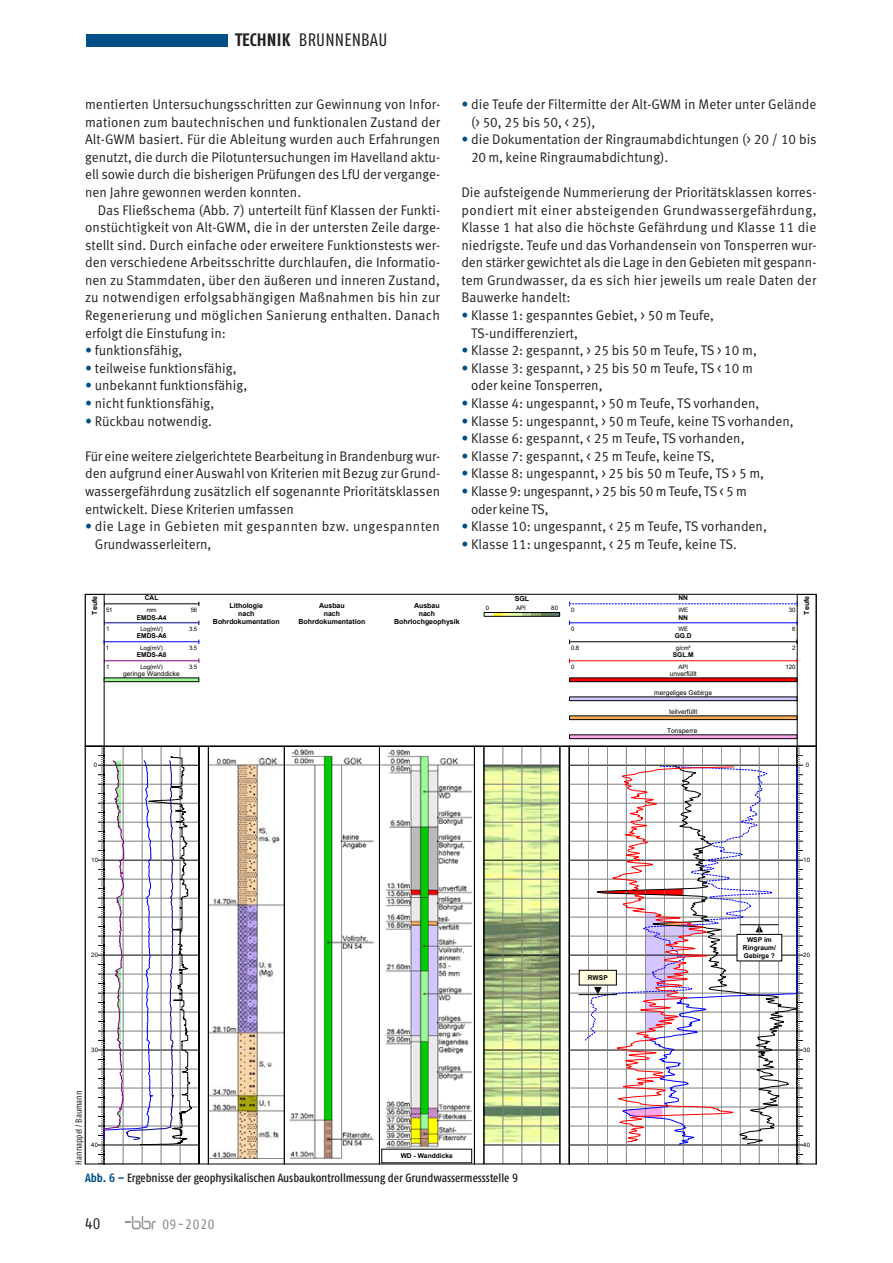
<style>
.page{position:relative;width:893px;height:1263px;background:#fff}
.page>*{position:absolute;margin:0;border:0;box-sizing:border-box;transform-origin:0 0}
.t1{font:condensed 18px "Fago OT";letter-spacing:.01em;color:#231f20}
.t2{font:condensed 15.3px "Fago OT";color:#231f20}
.t3{font:13.95px/17.5px "Meta OT Norm";color:#231f20;scale:.96 1}
.t4{font:13.95px/17.5px "Meta OT Norm";letter-spacing:.02em;color:#231f20;scale:.96 1}
.t5{font:13.95px/17.5px "Meta OT Norm";letter-spacing:-.02em;color:#231f20;scale:.96 1}
.t6{font:condensed 13.5px "Fago OT";letter-spacing:.05em;color:#808285}
.t7{font:500 condensed 12px "Fago OT";letter-spacing:-.005em;color:#231f20}
.t8{font:condensed 9px "Fago OT";color:#231f20}
.t9{font:700 7.05px/7.9px "Arial";color:#000;text-align:center}
.t10{font:700 6.6px/7.6px "Arial";color:#000;text-align:center}
.t11{font:6.6px "Arial";color:#000}
.t12{font:6.15px "Arial";letter-spacing:-.015em;color:#000}
.s1{font-weight:700}
.s2{color:#004f87}
.s3{font-weight:700;color:#004f87}
</style>
<div class="page">
<div style="left:86px;top:34px;width:141px;height:12px;background:#004f87"></div>
<svg style="left:125px;top:1216px;width:31px;height:13px"></svg>
<hr style="left:816px;top:594px;width:1px;height:152px;background:#000">
<hr style="left:816px;top:746px;width:1px;height:418px;background:#000">
<svg style="left:85px;top:594px;width:731px;height:570px"></svg>
<hr style="left:85px;top:746px;width:731px;height:1px;background:#000">
<hr style="left:85px;top:1164px;width:731px;height:1px;background:#000">
<p class="t1" style="left:235px;top:29px;width:154px"><span class="s1">TECHNIK</span> BRUNNENBAU</p>
<p class="t3" style="left:85px;top:96px;width:372px;text-align:justify">mentierten Untersuchungsschritten zur Gewinnung von Infor&shy;mationen zum bautechnischen und funktionalen Zustand der Alt-GWM basiert. Für die Ableitung wurden auch Erfahrungen genutzt, die durch die Pilotuntersuchungen im Havelland aktu&shy;ell sowie durch die bisherigen Prüfungen des LfU der vergange&shy;nen Jahre gewonnen werden konnten.</p>
<p class="t3" style="left:85px;top:201px;width:371px;text-align:justify;text-indent:13px">Das Fließschema (Abb. 7) unterteilt fünf Klassen der Funkti&shy;onstüchtigkeit von Alt-GWM, die in der untersten Zeile darge&shy;stellt sind. Durch einfache oder erweitere Funktionstests wer&shy;den verschiedene Arbeitsschritte durchlaufen, die Informatio&shy;nen zu Stammdaten, über den äußeren und inneren Zustand, zu notwendigen erfolgsabhängigen Maßnahmen bis hin zur Regenerierung und möglichen Sanierung enthalten. Danach erfolgt die Einstufung in:</p>
<p class="t3" style="left:85px;top:342px;width:103px"><span class="s2">•</span> funktionsfähig,</p>
<p class="t3" style="left:85px;top:360px;width:159px"><span class="s2">•</span> teilweise funktionsfähig,</p>
<p class="t3" style="left:85px;top:377px;width:171px"><span class="s2">•</span> unbekannt funktionsfähig,</p>
<p class="t3" style="left:85px;top:395px;width:136px"><span class="s2">•</span> nicht funktionsfähig,</p>
<p class="t3" style="left:85px;top:412px;width:134px"><span class="s2">•</span> Rückbau notwendig.</p>
<p class="t3" style="left:85px;top:447px;width:371px;text-align:justify">Für eine weitere zielgerichtete Bearbeitung in Brandenburg wur&shy;den aufgrund einer Auswahl von Kriterien mit Bezug zur Grund&shy;wassergefährdung zusätzlich elf sogenannte Prioritätsklassen entwickelt. Diese Kriterien umfassen</p>
<p class="t4" style="left:95px;top:518px;width:361px;text-indent:-10px"><span class="s2">•</span> die Lage in Gebieten mit gespannten bzw. ungespannten<br>Grundwasserleitern,</p>
<p class="t3" style="left:471px;top:96px;width:361px;text-indent:-10px"><span class="s2">•</span> die Teufe der Filtermitte der Alt-GWM in Meter unter Gelände (&gt; 50, 25 bis 50, &lt; 25),</p>
<p class="t3" style="left:471px;top:131px;width:361px;text-indent:-10px"><span class="s2">•</span> die Dokumentation der Ringraumabdichtungen (&gt; 20 / 10 bis<br>20 m, keine Ringraumabdichtung).</p>
<p class="t3" style="left:461px;top:184px;width:372px;text-align:justify">Die aufsteigende Nummerierung der Prioritätsklassen korres&shy;pondiert mit einer absteigenden Grundwassergefährdung, Klasse 1 hat also die höchste Gefährdung und Klasse 11 die niedrigste. Teufe und das Vorhandensein von Tonsperren wur&shy;den stärker gewichtet als die Lage in den Gebieten mit gespann&shy;tem Grundwasser, da es sich hier jeweils um reale Daten der Bauwerke handelt:</p>
<p class="t3" style="left:471px;top:307px;width:254px;text-indent:-10px"><span class="s2">•</span> Klasse 1: gespanntes Gebiet, &gt; 50 m Teufe,<br>TS-undifferenziert,</p>
<p class="t3" style="left:461px;top:342px;width:309px"><span class="s2">•</span> Klasse 2: gespannt, &gt; 25 bis 50 m Teufe, TS &gt; 10 m,</p>
<p class="t3" style="left:471px;top:360px;width:295px;text-indent:-10px"><span class="s2">•</span> Klasse 3: gespannt, &gt; 25 bis 50 m Teufe, TS &lt; 10 m oder keine Tonsperren,</p>
<p class="t3" style="left:461px;top:395px;width:312px"><span class="s2">•</span> Klasse 4: ungespannt, &gt; 50 m Teufe, TS vorhanden,</p>
<p class="t3" style="left:461px;top:412px;width:348px"><span class="s2">•</span> Klasse 5: ungespannt, &gt; 50 m Teufe, keine TS vorhanden,</p>
<p class="t3" style="left:461px;top:430px;width:296px"><span class="s2">•</span> Klasse 6: gespannt, &lt; 25 m Teufe, TS vorhanden,</p>
<p class="t3" style="left:461px;top:447px;width:265px"><span class="s2">•</span> Klasse 7: gespannt, &lt; 25 m Teufe, keine TS,</p>
<p class="t3" style="left:461px;top:465px;width:317px"><span class="s2">•</span> Klasse 8: ungespannt, &gt; 25 bis 50 m Teufe, TS &gt; 5 m,</p>
<p class="t5" style="left:471px;top:483px;width:289px;text-indent:-10px"><span class="s2">•</span> Klasse 9: ungespannt, &gt; 25 bis 50 m Teufe, TS &lt; 5 m oder keine TS,</p>
<p class="t3" style="left:461px;top:518px;width:320px"><span class="s2">•</span> Klasse 10: ungespannt, &lt; 25 m Teufe, TS vorhanden,</p>
<p class="t3" style="left:461px;top:535px;width:289px"><span class="s2">•</span> Klasse 11: ungespannt, &lt; 25 m Teufe, keine TS.</p>
<p class="t10" style="left:145px;top:594px;width:15px">CAL</p>
<p class="t10" style="left:678px;top:594px;width:11px">NN</p>
<p class="t9" style="left:515px;top:595px;width:16px">SGL</p>
<p class="t9" style="left:91px;top:615px;width:20px;rotate:-90deg">Teufe</p>
<p class="t9" style="left:213px;top:601px;width:68px">Lithologie<br>nach<br>Bohrdokumentation</p>
<p class="t9" style="left:299px;top:601px;width:68px">Ausbau<br>nach<br>Bohrdokumentation</p>
<p class="t9" style="left:394px;top:601px;width:67px">Ausbau<br>nach<br>Bohrlochgeophysik</p>
<p class="t9" style="left:803px;top:615px;width:20px;rotate:-90deg">Teufe</p>
<p class="t12" style="left:486px;top:604px;width:5px">0</p>
<p class="t12" style="left:516px;top:604px;width:11px">API</p>
<p class="t12" style="left:551px;top:604px;width:8px">80</p>
<p class="t12" style="left:106px;top:605px;width:8px">51</p>
<p class="t12" style="left:147px;top:605px;width:12px">mm</p>
<p class="t12" style="left:191px;top:605px;width:8px">56</p>
<p class="t12" style="left:571px;top:605px;width:5px">0</p>
<p class="t12" style="left:678px;top:605px;width:11px">WE</p>
<p class="t12" style="left:789px;top:605px;width:8px">30</p>
<p class="t10" style="left:678px;top:613px;width:11px">NN</p>
<p class="t12" style="left:571px;top:624px;width:5px">0</p>
<p class="t12" style="left:678px;top:624px;width:11px">WE</p>
<p class="t12" style="left:792px;top:624px;width:5px">6</p>
<p class="t10" style="left:137px;top:613px;width:31px">EMDS-A4</p>
<p class="t12" style="left:106px;top:624px;width:5px">1</p>
<p class="t12" style="left:140px;top:624px;width:24px">Log(mV)</p>
<p class="t12" style="left:189px;top:624px;width:10px">3.5</p>
<p class="t10" style="left:137px;top:632px;width:31px">EMDS-A6</p>
<p class="t12" style="left:106px;top:643px;width:5px">1</p>
<p class="t12" style="left:140px;top:643px;width:24px">Log(mV)</p>
<p class="t12" style="left:189px;top:643px;width:10px">3.5</p>
<p class="t10" style="left:675px;top:632px;width:18px">GG.D</p>
<p class="t12" style="left:571px;top:643px;width:10px">0.8</p>
<p class="t12" style="left:676px;top:643px;width:16px">g/cm³</p>
<p class="t12" style="left:792px;top:643px;width:5px">2</p>
<p class="t10" style="left:673px;top:651px;width:23px">SGL.M</p>
<p class="t12" style="left:571px;top:662px;width:5px">0</p>
<p class="t12" style="left:678px;top:662px;width:11px">API</p>
<p class="t12" style="left:786px;top:662px;width:11px">120</p>
<p class="t10" style="left:137px;top:651px;width:31px">EMDS-A8</p>
<p class="t12" style="left:106px;top:662px;width:5px">1</p>
<p class="t12" style="left:140px;top:662px;width:24px">Log(mV)</p>
<p class="t12" style="left:189px;top:662px;width:10px">3.5</p>
<p class="t11" style="left:670px;top:669px;width:28px">unverfüllt</p>
<p class="t11" style="left:654px;top:688px;width:59px">mergeliges Gebirge</p>
<p class="t11" style="left:669px;top:707px;width:30px">teilverfüllt</p>
<p class="t11" style="left:667px;top:726px;width:32px">Tonsperre</p>
<p class="t11" style="left:123px;top:669px;width:58px">geringe Wanddicke</p>
<p class="t12" style="left:94px;top:761px;width:5px">0</p>
<p class="t12" style="left:91px;top:856px;width:8px">10</p>
<p class="t12" style="left:91px;top:951px;width:8px">20</p>
<p class="t12" style="left:91px;top:1046px;width:8px">30</p>
<p class="t8" style="left:73px;top:1165px;width:76px;rotate:-90deg">Hannappel / Baumann</p>
<p class="t12" style="left:91px;top:1140px;width:8px">40</p>
<p class="t10" style="left:401px;top:1152px;width:54px">WD - Wanddicke</p>
<p class="t7" style="left:85px;top:1171px;width:434px"><span class="s3">Abb. 6 –</span> Ergebnisse der geophysikalischen Ausbaukontrollmessung der Grundwassermessstelle 9</p>
<p class="t2" style="left:85px;top:1215px;width:17px">40</p>
<p class="t6" style="left:162px;top:1216px;width:53px">09-2020</p>
<p class="t10" style="left:588px;top:974px;width:21px">RWSP</p>
<p class="t12" style="left:806px;top:761px;width:5px">0</p>
<p class="t12" style="left:803px;top:856px;width:8px">10</p>
<p class="t10" style="left:743px;top:936px;width:34px">WSP im<br>Ringraum/<br>Gebirge ?</p>
<p class="t12" style="left:803px;top:951px;width:8px">20</p>
<p class="t12" style="left:803px;top:1046px;width:8px">30</p>
<p class="t12" style="left:803px;top:1140px;width:8px">40</p>
</div>
